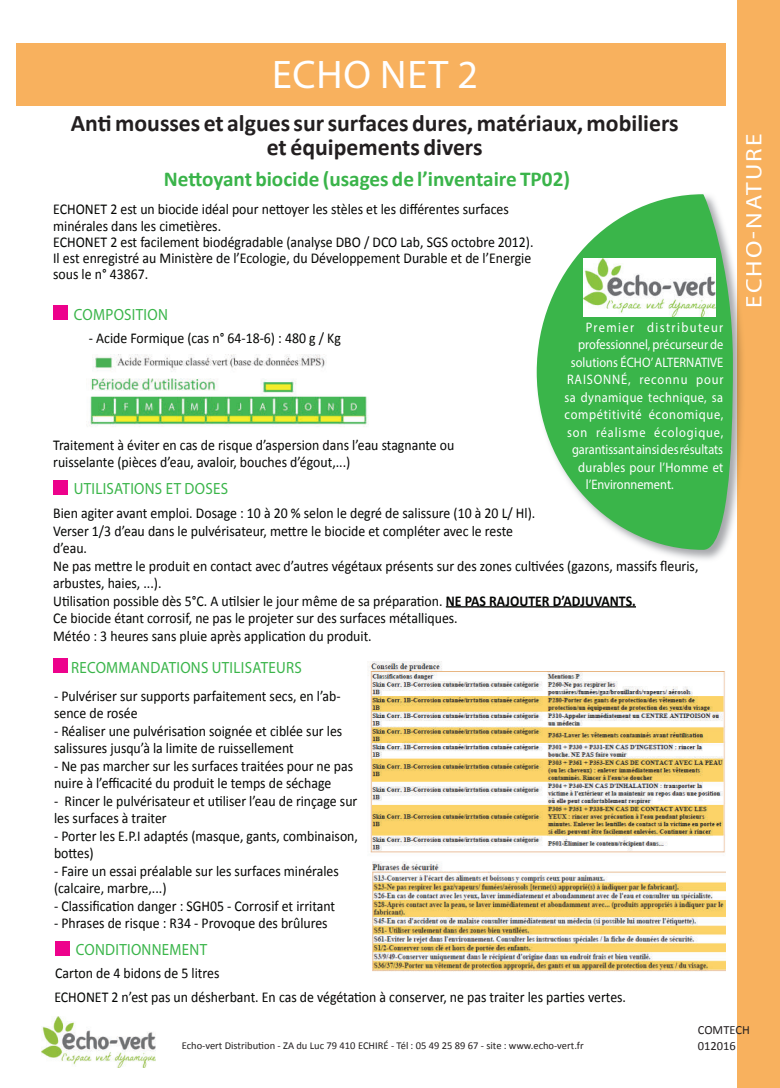
<style>
.page{position:relative;width:780px;height:1088px;background:#fff}
.page>*{position:absolute;margin:0;border:0;box-sizing:border-box;transform-origin:0 0}
.t1{font:40px "Myriad Pro";letter-spacing:.02em;color:#fff}
.t2{font:700 23.75px/23.8px "Calibri";color:#231f20;text-align:center}
.t3{font:22.5px "Myriad Pro";letter-spacing:.08em;color:#fff;scale:1.12 1}
.t4{font:700 21.25px "Calibri";color:#3ab44a}
.t5{font:16.25px "Myriad Pro";letter-spacing:.02em;color:#3ab54a;scale:.92 1}
.t6{font:15px/17.5px "Calibri";color:#040503;scale:.92 1}
.t7{font:13.75px "Myriad Pro";letter-spacing:.025em;color:#fff;scale:.9 1}
.t8{font:13.75px "Myriad Pro";color:#fff;scale:.9 1}
.t9{font:13.75px "Myriad Pro";letter-spacing:.07em;color:#fff;scale:.9 1}
.t10{font:13.75px "Myriad Pro";letter-spacing:-.005em;color:#fff;scale:.9 1}
.t11{font:13.75px "Myriad Pro";letter-spacing:.005em;color:#fff;scale:.9 1}
.t12{font:13.75px "Myriad Pro";letter-spacing:.055em;color:#fff;scale:.9 1}
.t13{font:13.75px "Myriad Pro";letter-spacing:.115em;color:#fff;scale:.9 1}
.t14{font:12.5px/16.2px "Calibri";color:#231f20}
.t15{font:10.5px "Calibri";color:#231f20}
.s1{font-weight:700}
</style>
<div class="page">
<div style="left:16px;top:43px;width:709px;height:62px;background:#f8b15e"></div>
<div style="left:737px;top:0;width:43px;height:1087px;background:#f8b15e"></div>
<img style="left:42px;top:1017px;width:114px;height:50px">
<div style="left:53px;top:306px;width:14px;height:14px;background:#ed028c"></div>
<img style="left:655px;top:264px;width:88px;height:296px">
<svg style="left:536px;top:194px;width:196px;height:356px;fill:#3ab54a"></svg>
<img style="left:583px;top:258px;width:132px;height:58px">
<img style="left:89px;top:354px;width:279px;height:73px">
<div style="left:53px;top:480px;width:14px;height:14px;background:#ed028c"></div>
<hr style="left:446px;top:606px;width:190px;height:1px;background:#040503">
<div style="left:54px;top:658px;width:14px;height:14px;background:#ed028c"></div>
<div style="left:55px;top:941px;width:14px;height:14px;background:#ed028c"></div>
<img style="left:368px;top:661px;width:357px;height:311px">
<h1 class="t1" style="left:272px;top:50px;width:207px">ECHO NET 2</h1>
<h2 class="t2" style="left:71px;top:111px;width:609px">Anti mousses et algues sur surfaces dures, matériaux, mobiliers et équipements divers</h2>
<h3 class="t4" style="left:164px;top:166px;width:408px">Nettoyant biocide (usages de l’inventaire TP02)</h3>
<p class="t6" style="left:53px;top:201px;width:523px;line-height:16.2px">ECHONET 2 est un biocide idéal pour nettoyer les stèles et les différentes surfaces minérales dans les cimetières.<br>ECHONET 2 est facilement biodégradable (analyse DBO / DCO Lab, SGS octobre 2012).<br>Il est enregistré au Ministère de l’Ecologie, du Développement Durable et de l’Energie sous le n° 43867.</p>
<p class="t5" style="left:74px;top:304px;width:104px">COMPOSITION</p>
<p class="t13" style="left:585px;top:319px;width:154px">Premier distributeur</p>
<p class="t8" style="left:578px;top:336px;width:163px">professionnel, précurseur de</p>
<p class="t11" style="left:570px;top:354px;width:171px">solutions ÉCHO’ ALTERNATIVE</p>
<p class="t9" style="left:567px;top:371px;width:175px">RAISONNÉ, reconnu pour</p>
<p class="t7" style="left:564px;top:389px;width:178px">sa dynamique technique, sa</p>
<p class="t12" style="left:564px;top:406px;width:178px">compétitivité économique,</p>
<p class="t9" style="left:567px;top:424px;width:175px">son réalisme écologique,</p>
<p class="t10" style="left:572px;top:441px;width:169px">garantissant ainsi des résultats</p>
<p class="t7" style="left:578px;top:459px;width:163px">durables pour l’Homme et</p>
<p class="t8" style="left:585px;top:476px;width:99px">l’Environnement.</p>
<p class="t6" style="left:89px;top:330px;width:275px">- Acide Formique (cas n° 64-18-6) : 480 g / Kg</p>
<p class="t6" style="left:53px;top:437px;width:437px;line-height:16.2px">Traitement à éviter en cas de risque d’aspersion dans l’eau stagnante ou ruisselante (pièces d’eau, avaloir, bouches d’égout,...)</p>
<p class="t5" style="left:74px;top:479px;width:169px">UTILISATIONS ET DOSES</p>
<p class="t6" style="left:53px;top:504px;width:702px">Bien agiter avant emploi. Dosage : 10 à 20 % selon le degré de salissure (10 à 20 L/ Hl).<br>Verser 1/3 d’eau dans le pulvérisateur, mettre le biocide et compléter avec le reste<br>d’eau.<br>Ne pas mettre le produit en contact avec d’autres végétaux présents sur des zones cultivées (gazons, massifs fleuris, arbustes, haies, ...).<br>Utilisation possible dès 5°C. A utilsier le jour même de sa préparation. <span class="s1">NE PAS RAJOUTER D’ADJUVANTS.<br></span>Ce biocide étant corrosif, ne pas le projeter sur des surfaces métalliques.<br>Météo : 3 heures sans pluie après application du produit.</p>
<p class="t5" style="left:71px;top:657px;width:252px">RECOMMANDATIONS UTILISATEURS</p>
<p class="t6" style="left:54px;top:687px;width:313px">- Pulvériser sur supports parfaitement secs, en l’ab&shy;sence de rosée</p>
<p class="t6" style="left:54px;top:722px;width:315px">- Réaliser une pulvérisation soignée et ciblée sur les salissures jusqu’à la limite de ruissellement</p>
<p class="t6" style="left:54px;top:757px;width:326px">- Ne pas marcher sur les surfaces traitées pour ne pas nuire à l’efficacité du produit le temps de séchage</p>
<p class="t6" style="left:54px;top:792px;width:331px">- Rincer le pulvérisateur et utiliser l’eau de rinçage sur les surfaces à traiter</p>
<p class="t6" style="left:54px;top:827px;width:332px">- Porter les E.P.I adaptés (masque, gants, combinaison, bottes)</p>
<p class="t6" style="left:54px;top:862px;width:311px">- Faire un essai préalable sur les surfaces minérales (calcaire, marbre,...)</p>
<p class="t6" style="left:54px;top:897px;width:307px">- Classification danger : SGH05 - Corrosif et irritant</p>
<p class="t6" style="left:54px;top:915px;width:299px">- Phrases de risque : R34 - Provoque des brûlures</p>
<p class="t5" style="left:76px;top:940px;width:144px">CONDITIONNEMENT</p>
<p class="t6" style="left:54px;top:961px;width:623px;line-height:23.6px">Carton de 4 bidons de 5 litres<br>ECHONET 2 n’est pas un désherbant. En cas de végétation à conserver, ne pas traiter les parties vertes.</p>
<h3 class="t3" style="left:740px;top:308px;width:156px;rotate:-90deg">ECHO-NATURE</h3>
<p class="t15" style="left:182px;top:1039px;width:403px">Echo-vert Distribution - ZA du Luc 79 410 ECHIRÉ - Tél : 05 49 25 89 67 - site : www.echo-vert.fr</p>
<p class="t14" style="left:697px;top:1021px;width:54px">COMTECH<br>012016</p>
</div>
